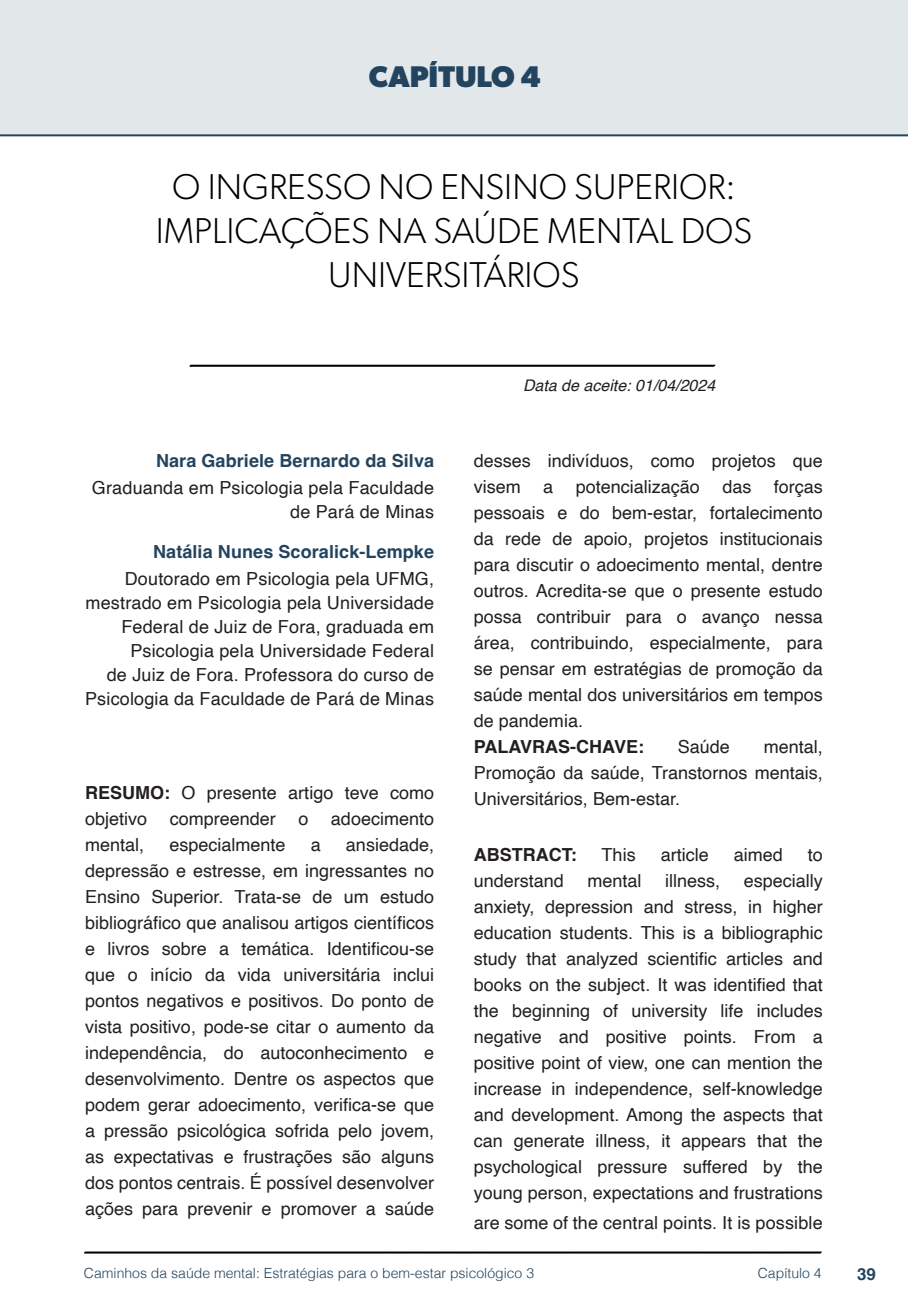
<style>
.page{position:relative;width:908px;height:1304px;background:#fff}
.page>*{position:absolute;margin:0;border:0;box-sizing:border-box;transform-origin:0 0}
.nome_artigos{font:300 36px/44px "Gibson";color:#000;text-align:center}
.capítulos{font:700 30px "Gibson";color:#23445f}
.Resumos_e_PC_TXT{font:18px/26px "Helvetica";color:#231f20;text-align:justify}
.info_autores{font:18px/24px "Helvetica";letter-spacing:.01em;color:#231f20;text-align:right}
.nome_autores{font:700 18px "Helvetica";letter-spacing:.005em;color:#23445f}
.Resumos_e_PC_TXT-2{font:700 18px "Helvetica";color:#231f20}
.t1{font:700 16.8px "Helvetica";color:#23445f}
.t2{font:italic 16px "Helvetica";color:#231f20}
.t3{font:300 14px "Helvetica";color:#23445f}
.s1{font-weight:700}
</style>
<div class="page">
<svg style="left:84px;top:1251px;width:737px;height:3px;background:#515151"></svg>
<div style="left:0;top:0;width:907px;height:136px;background:#e2e7e9"></div>
<svg style="left:189px;top:364px;width:526px;height:3px;background:#4f4f4f"></svg>
<div style="left:44px;top:72px;width:68px;height:61px;background:#e2e7e9"></div>
<p class="capítulos" style="left:369px;top:58px;width:173px">CAPÍTULO 4</p>
<p class="nome_artigos" style="left:156px;top:164px;width:597px">O INGRESSO NO ENSINO SUPERIOR:<br>IMPLICAÇÕES NA SAÚDE MENTAL DOS<br>UNIVERSITÁRIOS</p>
<p class="nome_autores" style="left:156px;top:450px;width:279px">Nara Gabriele Bernardo da Silva</p>
<p class="info_autores" style="left:92px;top:477px;width:343px">Graduanda em Psicologia pela Faculdade de Pará de Minas</p>
<p class="nome_autores" style="left:153px;top:540px;width:282px">Natália Nunes Scoralick-Lempke</p>
<p class="info_autores" style="left:85px;top:567px;width:350px">Doutorado em Psicologia pela UFMG, mestrado em Psicologia pela Universidade Federal de Juiz de Fora, graduada em Psicologia pela Universidade Federal<br>de Juiz de Fora. Professora do curso de Psicologia da Faculdade de Pará de Minas</p>
<p class="Resumos_e_PC_TXT" style="left:85px;top:780px;width:350px"><span class="s1">RESUMO:</span> O presente artigo teve como objetivo</p>
<p class="Resumos_e_PC_TXT" style="left:170px;top:806px;width:108px">compreender</p>
<p class="Resumos_e_PC_TXT" style="left:298px;top:806px;width:137px">o adoecimento</p>
<p class="Resumos_e_PC_TXT" style="left:85px;top:832px;width:350px;text-indent:261px">ansiedade, depressão e estresse, em ingressantes no Ensino Superior. Trata-se de um estudo bibliográfico que analisou artigos científicos e livros sobre a temática. Identificou-se que o início da vida universitária inclui pontos negativos e positivos. Do ponto de vista positivo, pode-se citar o aumento da independência, do autoconhecimento e desenvolvimento. Dentre os aspectos que podem gerar adoecimento, verifica-se que a pressão psicológica sofrida pelo jovem, as expectativas e frustrações são alguns dos pontos centrais. É possível desenvolver ações para prevenir e promover a saúde</p>
<p class="Resumos_e_PC_TXT" style="left:85px;top:832px;width:61px">mental,</p>
<p class="Resumos_e_PC_TXT" style="left:169px;top:832px;width:118px">especialmente</p>
<p class="Resumos_e_PC_TXT" style="left:310px;top:832px;width:12px">a</p>
<p class="t2" style="left:523px;top:373px;width:194px">Data de aceite: 01/04/2024</p>
<p class="Resumos_e_PC_TXT" style="left:473px;top:448px;width:350px">desses indivíduos, como projetos que visem a potencialização das forças pessoais e do bem-estar, fortalecimento da rede de apoio, projetos institucionais para discutir o adoecimento mental, dentre outros. Acredita-se que o presente estudo possa contribuir para o avanço nessa área, contribuindo, especialmente, para se pensar em estratégias de promoção da saúde mental dos universitários em tempos de pandemia.</p>
<p class="Resumos_e_PC_TXT-2" style="left:473px;top:736px;width:172px">PALAVRAS-CHAVE:</p>
<p class="Resumos_e_PC_TXT" style="left:677px;top:734px;width:54px">Saúde</p>
<p class="Resumos_e_PC_TXT" style="left:473px;top:734px;width:350px;text-indent:290px">mental, Promoção da saúde, Transtornos mentais, Universitários, Bem-estar.</p>
<p class="Resumos_e_PC_TXT-2" style="left:473px;top:844px;width:104px">ABSTRACT:</p>
<p class="Resumos_e_PC_TXT" style="left:601px;top:842px;width:36px">This</p>
<p class="Resumos_e_PC_TXT" style="left:660px;top:842px;width:50px">article</p>
<p class="Resumos_e_PC_TXT" style="left:733px;top:842px;width:51px">aimed</p>
<p class="Resumos_e_PC_TXT" style="left:807px;top:842px;width:17px">to</p>
<p class="Resumos_e_PC_TXT" style="left:473px;top:868px;width:92px">understand</p>
<p class="Resumos_e_PC_TXT" style="left:587px;top:868px;width:56px">mental</p>
<p class="Resumos_e_PC_TXT" style="left:664px;top:868px;width:57px">illness,</p>
<p class="Resumos_e_PC_TXT" style="left:473px;top:868px;width:350px;text-indent:270px">especially anxiety, depression and stress, in higher education students. This is a bibliographic study that analyzed scientific articles and books on the subject. It was identified that the beginning of university life includes negative and positive points. From a positive point of view, one can mention the increase in independence, self-knowledge and development. Among the aspects that can generate illness, it appears that the psychological pressure suffered by the young person, expectations and frustrations</p>
<p class="Resumos_e_PC_TXT" style="left:473px;top:1210px;width:350px">are some of the central points. It is possible</p>
<p class="t3" style="left:84px;top:1261px;width:451px">Caminhos da saúde mental: Estratégias para o bem-estar psicológico 3</p>
<p class="t3" style="left:757px;top:1261px;width:65px">Capítulo 4</p>
<p class="t1" style="left:856px;top:1264px;width:20px">39</p>
</div>
